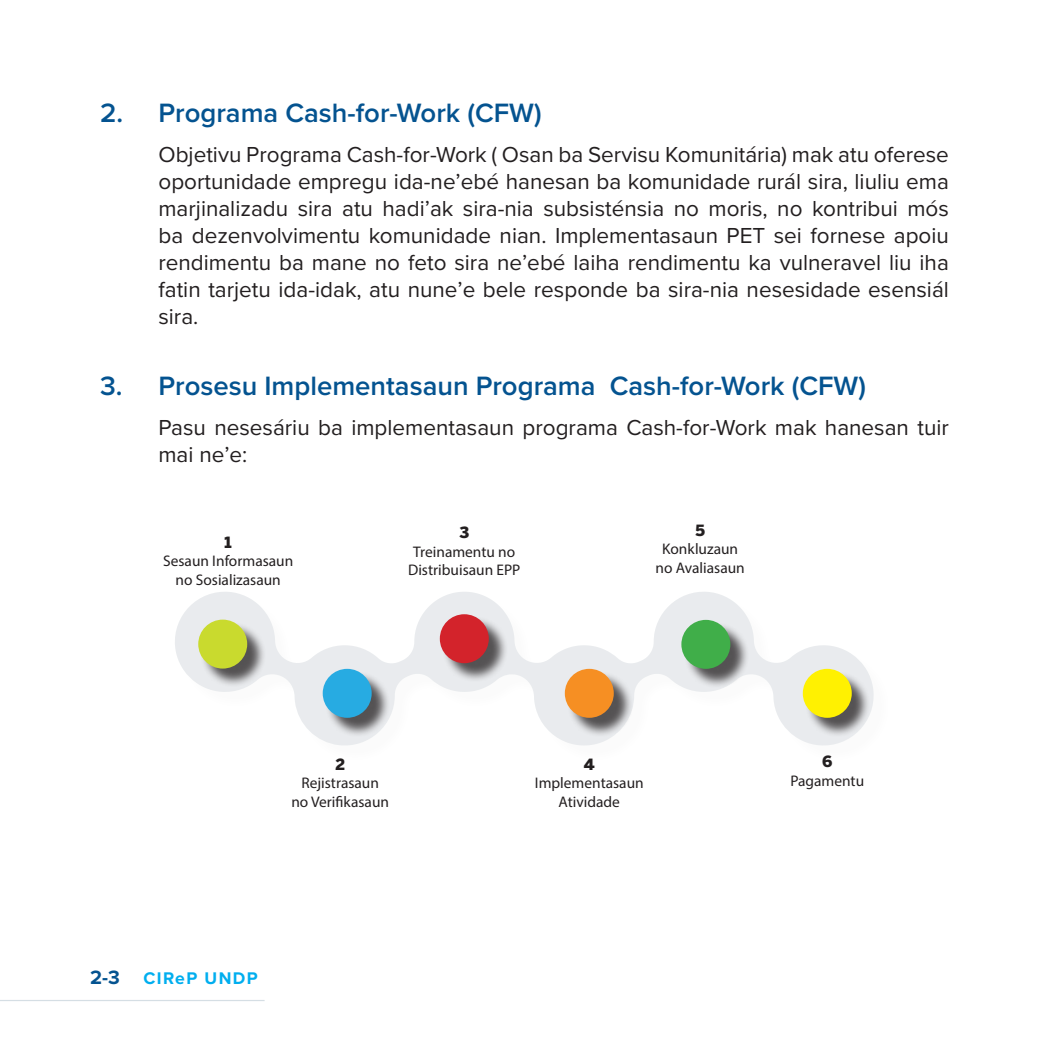
<style>
.page{position:relative;width:1049px;height:1049px;background:#fff}
.page>*{position:absolute;margin:0;border:0;box-sizing:border-box;transform-origin:0 0}
.t1{font:600 27.5px "Proxima Nova";color:#045390}
.t2{font:22.5px/27px "Proxima Nova";color:#231f20;text-align:justify}
.t3{font:700 20px "Proxima Nova";color:#045390}
.t4{font:700 17.5px "Proxima Nova";letter-spacing:.08em;color:#00aeef}
.t5{font:15.5px/18.5px "Myriad Pro";color:#231f20;text-align:center}
.t6{font:900 15.5px "Benton Sans";color:#231f20}
</style>
<div class="page">
<svg style="left:175px;top:592px;width:699px;height:154px"></svg>
<div style="left:200px;top:622px;width:66px;height:65px;background:#231f20;opacity:.75"></div>
<div style="left:198px;top:620px;width:49px;height:48px;background:#c9da2e;border-radius:50%"></div>
<div style="left:325px;top:671px;width:66px;height:66px;background:#231f20;opacity:.75"></div>
<div style="left:323px;top:669px;width:49px;height:49px;background:#27abe2;border-radius:50%"></div>
<div style="left:442px;top:616px;width:66px;height:66px;background:#231f20;opacity:.75"></div>
<div style="left:440px;top:614px;width:49px;height:49px;background:#d3232b;border-radius:50%"></div>
<div style="left:567px;top:671px;width:66px;height:66px;background:#231f20;opacity:.75"></div>
<div style="left:565px;top:669px;width:49px;height:49px;background:#f68f23;border-radius:50%"></div>
<div style="left:683px;top:622px;width:66px;height:66px;background:#231f20;opacity:.75"></div>
<div style="left:681px;top:620px;width:49px;height:49px;background:#40ae49;border-radius:50%"></div>
<div style="left:805px;top:671px;width:66px;height:66px;background:#231f20;opacity:.75"></div>
<div style="left:803px;top:669px;width:49px;height:49px;background:#fff101;border-radius:50%"></div>
<hr style="left:0;top:1000px;width:265px;height:1px;background:#073d5f">
<p class="t1" style="left:100px;top:92px;width:25px">2.</p>
<p class="t1" style="left:158px;top:92px;width:385px">Programa Cash-for-Work (CFW)</p>
<p class="t2" style="left:158px;top:139px;width:792px">Objetivu Programa Cash-for-Work ( Osan ba Servisu Komunitária) mak atu oferese oportunidade empregu ida-ne’ebé hanesan ba komunidade rurál sira, liuliu ema marjinalizadu sira atu hadi’ak sira-nia subsisténsia no moris, no kontribui mós ba dezenvolvimentu komunidade nian. Implementasaun PET sei fornese apoiu rendimentu ba mane no feto sira ne’ebé laiha rendimentu ka vulneravel liu iha fatin tarjetu ida-idak, atu nune’e bele responde ba sira-nia nesesidade esensiál sira.</p>
<p class="t1" style="left:100px;top:365px;width:24px">3.</p>
<p class="t1" style="left:158px;top:365px;width:709px">Prosesu Implementasaun Programa Cash-for-Work (CFW)</p>
<p class="t2" style="left:158px;top:413px;width:792px">Pasu nesesáriu ba implementasaun programa Cash-for-Work mak hanesan tuir mai ne’e:</p>
<p class="t6" style="left:225px;top:533px;width:9px">1</p>
<p class="t5" style="left:163px;top:552px;width:132px">Sesaun Informasaun</p>
<p class="t5" style="left:176px;top:570px;width:107px">no Sosializasaun</p>
<p class="t6" style="left:459px;top:523px;width:11px">3</p>
<p class="t5" style="left:408px;top:542px;width:114px">Treinamentu no<br>Distribuisaun EPP</p>
<p class="t6" style="left:695px;top:521px;width:11px">5</p>
<p class="t5" style="left:662px;top:540px;width:77px">Konkluzaun</p>
<p class="t5" style="left:655px;top:558px;width:91px">no Avaliasaun</p>
<p class="t6" style="left:335px;top:755px;width:11px">2</p>
<p class="t5" style="left:301px;top:773px;width:79px">Rejistrasaun</p>
<p class="t5" style="left:291px;top:792px;width:99px">no Verifikasaun</p>
<p class="t3" style="left:90px;top:962px;width:31px">2-3</p>
<p class="t4" style="left:144px;top:965px;width:116px">CIReP UNDP</p>
<p class="t6" style="left:584px;top:755px;width:12px">4</p>
<p class="t5" style="left:535px;top:773px;width:110px">Implementasaun<br>Atividade</p>
<p class="t6" style="left:822px;top:752px;width:12px">6</p>
<p class="t5" style="left:790px;top:771px;width:75px">Pagamentu</p>
</div>
